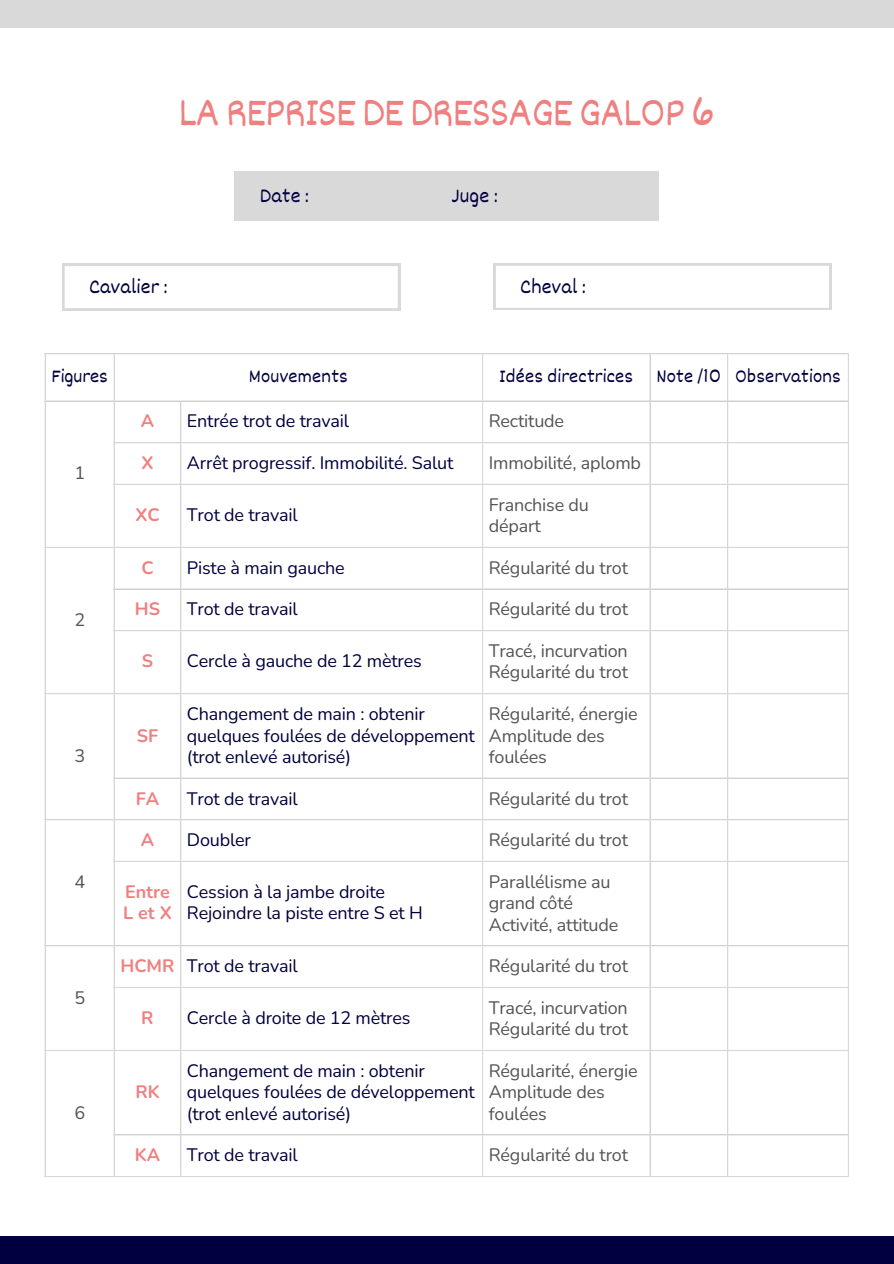
<style>
.page{position:relative;width:894px;height:1264px;background:#fff}
.page>*{position:absolute;margin:0;border:0;box-sizing:border-box;transform-origin:0 0}
.t1{font:42px "Dekko";letter-spacing:-.03em;color:#f08080}
.t2{font:21px "Dekko";letter-spacing:.01em;color:#00003f}
.t3{font:19.5px "Dekko";letter-spacing:.01em;color:#00003f}
.t4{font:18px/21.3px "Nunito";letter-spacing:-.01em;color:#00003f}
.t5{font:18px/21.3px "Nunito";letter-spacing:-.01em;color:#545454}
.t6{font:700 18px/21.3px "Nunito";color:#f08080}
</style>
<div class="page">
<div style="left:0;top:0;width:893px;height:27px;background:#d9d9d9"></div>
<div style="left:0;top:1236px;width:893px;height:27px;background:#00003f"></div>
<hr style="left:45px;top:354px;width:1px;height:821px;background:#d9d9d9">
<hr style="left:114px;top:354px;width:1px;height:821px;background:#d9d9d9">
<hr style="left:180px;top:401px;width:1px;height:774px;background:#d9d9d9">
<hr style="left:482px;top:354px;width:1px;height:821px;background:#d9d9d9">
<hr style="left:649px;top:354px;width:1px;height:821px;background:#d9d9d9">
<hr style="left:727px;top:354px;width:1px;height:821px;background:#d9d9d9">
<hr style="left:847px;top:354px;width:1px;height:821px;background:#d9d9d9">
<hr style="left:45px;top:353px;width:803px;height:1px;background:#d9d9d9">
<hr style="left:45px;top:400px;width:803px;height:1px;background:#d9d9d9">
<hr style="left:114px;top:442px;width:734px;height:1px;background:#d9d9d9">
<hr style="left:114px;top:484px;width:734px;height:1px;background:#d9d9d9">
<hr style="left:45px;top:547px;width:803px;height:1px;background:#d9d9d9">
<hr style="left:114px;top:588px;width:734px;height:1px;background:#d9d9d9">
<hr style="left:114px;top:630px;width:734px;height:1px;background:#d9d9d9">
<hr style="left:45px;top:693px;width:803px;height:1px;background:#d9d9d9">
<hr style="left:114px;top:777px;width:734px;height:1px;background:#d9d9d9">
<hr style="left:45px;top:819px;width:803px;height:1px;background:#d9d9d9">
<hr style="left:114px;top:860px;width:734px;height:2px;background:#d9d9d9">
<hr style="left:45px;top:945px;width:803px;height:1px;background:#d9d9d9">
<hr style="left:114px;top:986px;width:734px;height:2px;background:#d9d9d9">
<hr style="left:45px;top:1049px;width:803px;height:2px;background:#d9d9d9">
<hr style="left:114px;top:1134px;width:734px;height:1px;background:#d9d9d9">
<hr style="left:45px;top:1175px;width:803px;height:2px;background:#d9d9d9">
<div style="left:234px;top:172px;width:424px;height:49px;background:#d9d9d9"></div>
<svg style="left:62px;top:264px;width:338px;height:46px"></svg>
<svg style="left:493px;top:263px;width:338px;height:47px"></svg>
<p class="t1" style="left:178px;top:85px;width:538px">LA REPRISE DE DRESSAGE GALOP 6</p>
<p class="t2" style="left:260px;top:182px;width:51px">Date :</p>
<p class="t2" style="left:451px;top:182px;width:48px">Juge :</p>
<p class="t2" style="left:89px;top:273px;width:80px">Cavalier :</p>
<p class="t2" style="left:520px;top:273px;width:67px">Cheval :</p>
<p class="t3" style="left:51px;top:364px;width:58px">Figures</p>
<h1 class="t3" style="left:249px;top:364px;width:100px">Mouvements</h1>
<p class="t3" style="left:499px;top:364px;width:135px">Idées directrices</p>
<p class="t3" style="left:656px;top:364px;width:66px">Note /10</p>
<p class="t3" style="left:735px;top:364px;width:107px">Observations</p>
<p class="t5" style="left:74px;top:462px;width:12px">1</p>
<p class="t5" style="left:74px;top:609px;width:12px">2</p>
<p class="t5" style="left:74px;top:745px;width:12px">3</p>
<p class="t5" style="left:74px;top:871px;width:12px">4</p>
<p class="t5" style="left:74px;top:987px;width:12px">5</p>
<p class="t5" style="left:74px;top:1101px;width:12px">6</p>
<p class="t6" style="left:141px;top:411px;width:15px">A</p>
<p class="t4" style="left:187px;top:411px;width:164px">Entrée trot de travail</p>
<p class="t5" style="left:488px;top:411px;width:77px">Rectitude</p>
<p class="t6" style="left:141px;top:452px;width:14px">X</p>
<p class="t4" style="left:187px;top:452px;width:268px">Arrêt progressif. Immobilité. Salut</p>
<p class="t5" style="left:488px;top:452px;width:154px">Immobilité, aplomb</p>
<p class="t6" style="left:135px;top:504px;width:26px">XC</p>
<p class="t4" style="left:187px;top:504px;width:112px">Trot de travail</p>
<p class="t5" style="left:488px;top:494px;width:102px">Franchise du départ</p>
<p class="t6" style="left:141px;top:557px;width:14px">C</p>
<p class="t4" style="left:187px;top:557px;width:159px">Piste à main gauche</p>
<p class="t5" style="left:488px;top:557px;width:141px">Régularité du trot</p>
<p class="t6" style="left:135px;top:599px;width:27px">HS</p>
<p class="t4" style="left:187px;top:599px;width:112px">Trot de travail</p>
<p class="t5" style="left:488px;top:599px;width:141px">Régularité du trot</p>
<p class="t6" style="left:142px;top:650px;width:13px">S</p>
<p class="t4" style="left:187px;top:650px;width:236px">Cercle à gauche de 12 mètres</p>
<p class="t5" style="left:488px;top:640px;width:140px">Tracé, incurvation</p>
<p class="t5" style="left:488px;top:662px;width:141px">Régularité du trot</p>
<p class="t6" style="left:137px;top:725px;width:23px">SF</p>
<p class="t4" style="left:187px;top:703px;width:289px">Changement de main : obtenir quelques foulées de développement (trot enlevé autorisé)</p>
<p class="t5" style="left:488px;top:703px;width:150px">Régularité, énergie</p>
<p class="t5" style="left:488px;top:725px;width:117px">Amplitude des foulées</p>
<p class="t6" style="left:136px;top:788px;width:25px">FA</p>
<p class="t4" style="left:187px;top:788px;width:112px">Trot de travail</p>
<p class="t5" style="left:488px;top:788px;width:141px">Régularité du trot</p>
<p class="t6" style="left:141px;top:829px;width:15px">A</p>
<p class="t4" style="left:187px;top:829px;width:66px">Doubler</p>
<p class="t5" style="left:488px;top:829px;width:141px">Régularité du trot</p>
<p class="t6" style="left:123px;top:881px;width:50px">Entre<br>LetX</p>
<p class="t4" style="left:187px;top:881px;width:199px">Cession à la jambe droite</p>
<p class="t5" style="left:488px;top:871px;width:123px">Parallélisme au grand côté</p>
<p class="t5" style="left:488px;top:914px;width:131px">Activité, attitude</p>
<p class="t4" style="left:187px;top:902px;width:237px">Rejoindre la piste entre S et H</p>
<p class="t6" style="left:120px;top:955px;width:56px">HCMR</p>
<p class="t4" style="left:187px;top:955px;width:112px">Trot de travail</p>
<p class="t5" style="left:488px;top:955px;width:141px">Régularité du trot</p>
<p class="t6" style="left:141px;top:1007px;width:14px">R</p>
<p class="t4" style="left:187px;top:1007px;width:225px">Cercle à droite de 12 mètres</p>
<p class="t5" style="left:488px;top:997px;width:140px">Tracé, incurvation</p>
<p class="t5" style="left:488px;top:1018px;width:141px">Régularité du trot</p>
<p class="t6" style="left:135px;top:1081px;width:26px">RK</p>
<p class="t4" style="left:187px;top:1060px;width:289px">Changement de main : obtenir quelques foulées de développement (trot enlevé autorisé)</p>
<p class="t5" style="left:488px;top:1060px;width:150px">Régularité, énergie</p>
<p class="t5" style="left:488px;top:1081px;width:117px">Amplitude des foulées</p>
<p class="t6" style="left:135px;top:1144px;width:27px">KA</p>
<p class="t4" style="left:187px;top:1144px;width:112px">Trot de travail</p>
<p class="t5" style="left:488px;top:1144px;width:141px">Régularité du trot</p>
</div>
